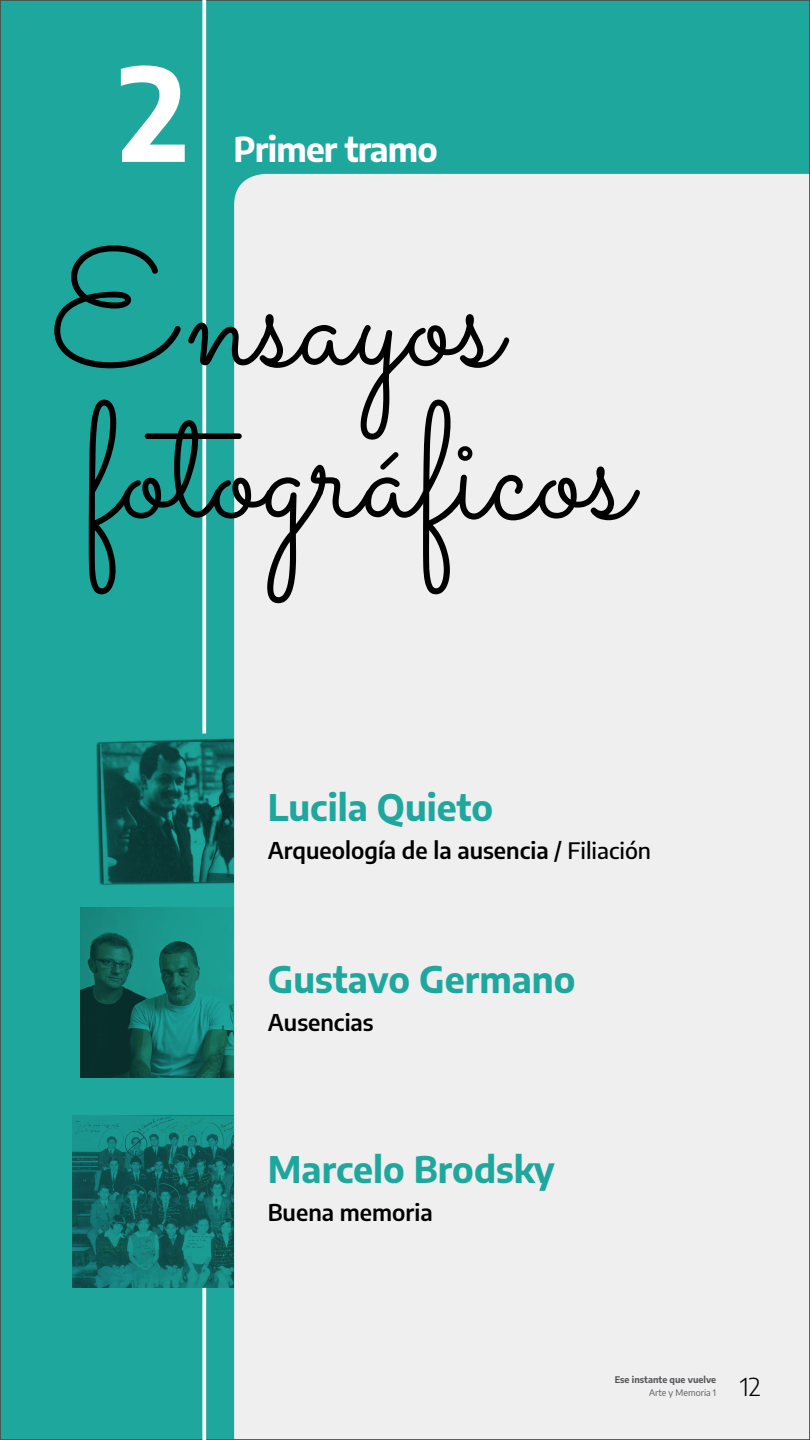
<style>
.page{position:relative;width:810px;height:1440px;background:#1ea89d}
.page>*{position:absolute;margin:0;border:0;box-sizing:border-box;transform-origin:0 0}
.t1{font:164.02px/152.4px "Sacramento";color:#000}
.t2{font:700 128.7px "Encode Sans";color:#fff}
.t3{font:700 35.92px "Encode Sans";color:#1ea89d}
.t4{font:700 33.75px "Encode Sans";letter-spacing:-.025em;color:#fff}
.t5{font:300 24.75px "Encode Sans";color:#000}
.t6{font:600 22.73px "Encode Sans";color:#000}
.t7{font:700 9px "Encode Sans";color:#58595b}
.t8{font:9px "Encode Sans";color:#58595b}
.s1{font-weight:500}
</style>
<div class="page">
<div style="left:234px;top:174px;width:574px;height:1264px;background:#efeff0"></div>
<svg style="left:202px;top:0;width:4px;height:734px;background:#e8f6f5"></svg>
<svg style="left:202px;top:1288px;width:4px;height:152px"></svg>
<img style="left:96px;top:738px;width:137px;height:147px">
<img style="left:80px;top:907px;width:154px;height:171px">
<img style="left:72px;top:1115px;width:162px;height:173px">
<h2 class="t2" style="left:119px;top:17px;width:71px">2</h2>
<h3 class="t4" style="left:233px;top:124px;width:206px">Primer tramo</h3>
<h1 class="t1" style="left:49px;top:231px;width:583px">Ensayos fotográficos</h1>
<h3 class="t3" style="left:268px;top:781px;width:227px">Lucila Quieto</h3>
<p class="t6" style="left:268px;top:834px;width:385px">Arqueología de la ausencia <span class="s1">/ Filiación</span></p>
<h3 class="t3" style="left:268px;top:953px;width:309px">Gustavo Germano</h3>
<p class="t6" style="left:268px;top:1006px;width:107px">Ausencias</p>
<h3 class="t3" style="left:268px;top:1143px;width:289px">Marcelo Brodsky</h3>
<p class="t6" style="left:268px;top:1196px;width:166px">Buena memoria</p>
<p class="t7" style="left:615px;top:1373px;width:103px">Ese instante que vuelve</p>
<p class="t8" style="left:649px;top:1386px;width:69px">Arte y Memoria 1</p>
<p class="t5" style="left:740px;top:1370px;width:22px">12</p>
</div>
